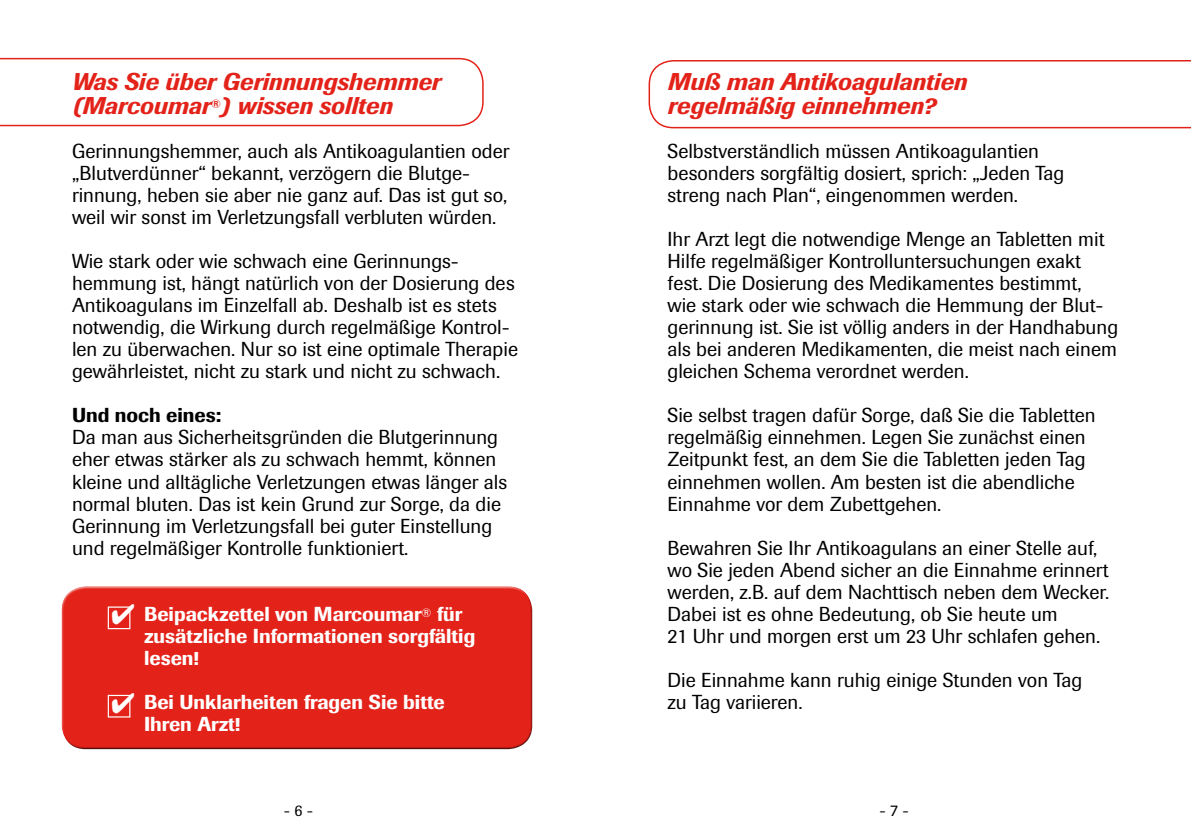
<style>
.page{position:relative;width:1191px;height:840px;background:#fff}
.page>*{position:absolute;margin:0;border:0;box-sizing:border-box;transform-origin:0 0}
.t1{font:italic 500 24px/24px "Imago";color:#e32219}
.t2{font:20px/22px "Imago";color:#000}
.t3{font:500 20px/22px "Imago";color:#fff}
.t4{font:500 20px "Imago";color:#000}
.t5{font:16px "Imago";color:#000}
.s1{font-weight:500;color:#fff}
</style>
<div class="page">
<div style="left:60px;top:582px;width:472px;height:154px;background:#fff;opacity:.75"></div>
<div style="left:61px;top:592px;width:474px;height:159px;background:#e32219"></div>
<svg style="left:0;top:58px;width:484px;height:68px"></svg>
<svg style="left:648px;top:60px;width:543px;height:68px"></svg>
<div style="left:108px;top:606px;width:22px;height:23px;border:1px solid #fff"></div>
<div style="left:108px;top:694px;width:22px;height:23px;border:1px solid #fff"></div>
<svg style="left:112px;top:606px;width:19px;height:18px"></svg>
<svg style="left:112px;top:694px;width:19px;height:18px"></svg>
<p class="t1" style="left:72px;top:70px;width:370px">Was Sie über Gerinnungshemmer (Marcoumar<sup>®</sup>) wissen sollten</p>
<p class="t2" style="left:72px;top:140px;width:439px">Gerinnungshemmer, auch als Antikoagulantien oder „Blutverdünner“ bekannt, verzögern die Blutge&shy;rinnung, heben sie aber nie ganz auf. Das ist gut so, weil wir sonst im Verletzungsfall verbluten würden.</p>
<p class="t2" style="left:72px;top:250px;width:447px">Wie stark oder wie schwach eine Gerinnungs&shy;hemmung ist, hängt natürlich von der Dosierung des Antikoagulans im Einzelfall ab. Deshalb ist es stets notwendig, die Wirkung durch regelmäßige Kontrol&shy;len zu überwachen. Nur so ist eine optimale Therapie gewährleistet, nicht zu stark und nicht zu schwach.</p>
<p class="t4" style="left:72px;top:403px;width:151px">Und noch eines:</p>
<p class="t2" style="left:72px;top:426px;width:437px">Da man aus Sicherheitsgründen die Blutgerinnung eher etwas stärker als zu schwach hemmt, können kleine und alltägliche Verletzungen etwas länger als normal bluten. Das ist kein Grund zur Sorge, da die Gerinnung im Verletzungsfall bei guter Einstellung und regelmäßiger Kontrolle funktioniert.</p>
<p class="t3" style="left:144px;top:602px;width:333px">Beipackzettel von Marcoumar<sup>®</sup> für zusätzliche Informationen sorgfältig lesen!</p>
<p class="t3" style="left:144px;top:690px;width:302px">Bei Unklarheiten fragen Sie bitte<br>Ihren Arzt!</p>
<p class="t1" style="left:667px;top:70px;width:301px">Muß man Antikoagulantien regelmäßig einnehmen?</p>
<p class="t2" style="left:667px;top:140px;width:398px">Selbstverständlich müssen Antikoagulantien besonders sorgfältig dosiert, sprich: „Jeden Tag streng nach Plan“, eingenommen werden.</p>
<p class="t2" style="left:667px;top:228px;width:452px">Ihr Arzt legt die notwendige Menge an Tabletten mit Hilfe regelmäßiger Kontrolluntersuchungen exakt fest. Die Dosierung des Medikamentes bestimmt,<br>wie stark oder wie schwach die Hemmung der Blut&shy;gerinnung ist. Sie ist völlig anders in der Handhabung als bei anderen Medikamenten, die meist nach einem gleichen Schema verordnet werden.</p>
<p class="t2" style="left:667px;top:404px;width:430px">Sie selbst tragen dafür Sorge, daß Sie die Tabletten regelmäßig einnehmen. Legen Sie zunächst einen Zeitpunkt fest, an dem Sie die Tabletten jeden Tag einnehmen wollen. Am besten ist die abendliche Einnahme vor dem Zubettgehen.</p>
<p class="t2" style="left:667px;top:536px;width:443px">Bewahren Sie Ihr Antikoagulans an einer Stelle auf, wo Sie jeden Abend sicher an die Einnahme erinnert werden, z.B. auf dem Nachttisch neben dem Wecker.<br>Dabei ist es ohne Bedeutung, ob Sie heute um<br>21 Uhr und morgen erst um 23 Uhr schlafen gehen.</p>
<p class="t2" style="left:667px;top:668px;width:416px">Die Einnahme kann ruhig einige Stunden von Tag zu Tag variieren. <span class="s1">Ihren Arzt!</span></p>
<p class="t5" style="left:284px;top:800px;width:31px">- 6 -</p>
<p class="t5" style="left:879px;top:800px;width:31px">- 7 -</p>
</div>
